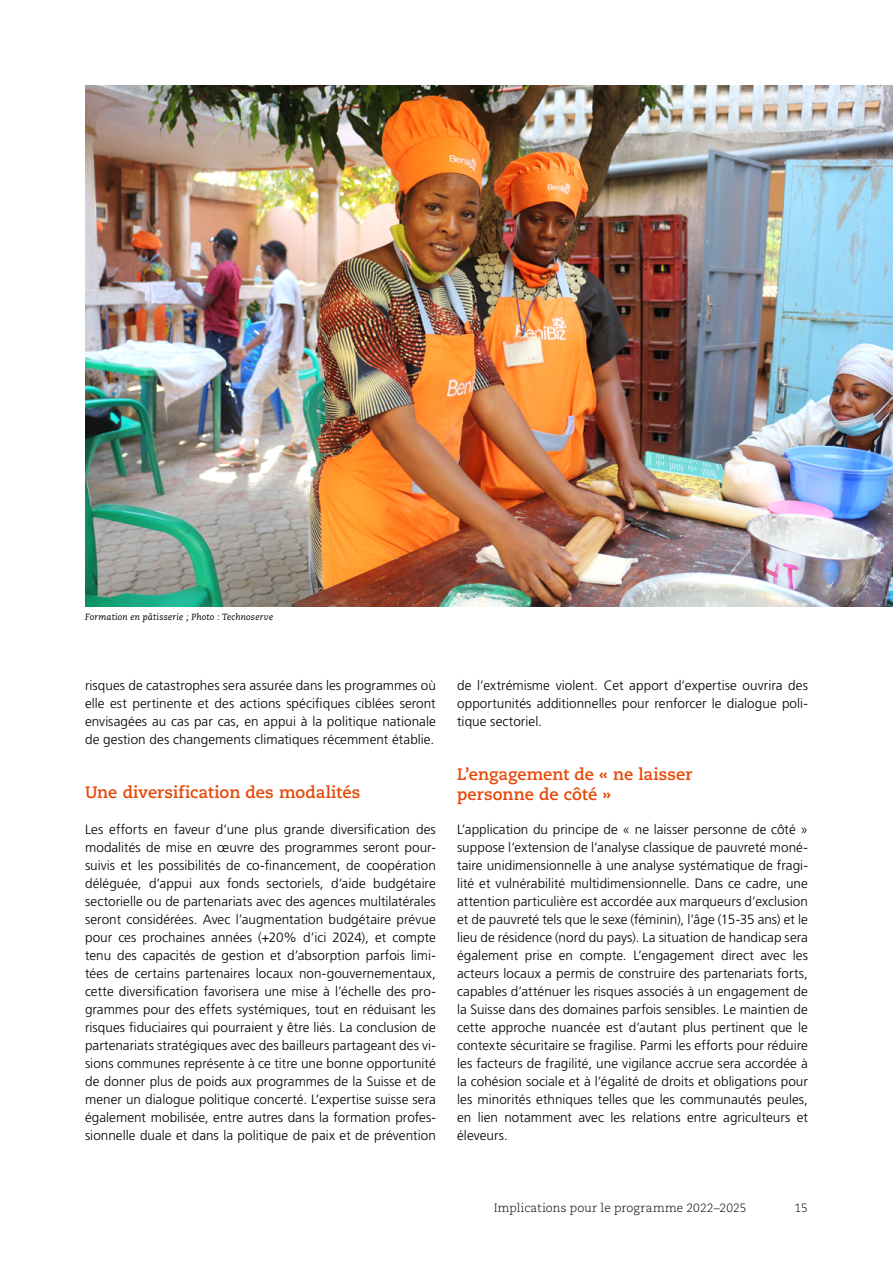
<style>
.page{position:relative;width:893px;height:1263px;background:#fff}
.page>*{position:absolute;margin:0;border:0;box-sizing:border-box;transform-origin:0 0}
.t1{font:700 16.5px/19.8px "Caecilia";color:#e84706}
.t2{font:300 13.5px/18px "Frutiger LT Pro";letter-spacing:.005em;color:#000;text-align:justify}
.t3{font:300 12px "Caecilia";letter-spacing:.005em;color:#000}
.t4{font:italic 9px "Caecilia";letter-spacing:.02em;color:#000}
</style>
<div class="page">
<img style="left:85px;top:85px;width:808px;height:522px">
<p class="t4" style="left:85px;top:612px;width:190px">Formation en pâtisserie ; Photo : Technoserve</p>
<p class="t2" style="left:85px;top:677px;width:352px">risques de catastrophes sera assurée dans les programmes où elle est pertinente et des actions spécifiques ciblées seront envisagées au cas par cas, en appui à la politique nationale de gestion des changements climatiques récemment établie.</p>
<p class="t1" style="left:85px;top:783px;width:277px">Une diversification des modalités</p>
<p class="t2" style="left:85px;top:821px;width:352px">Les efforts en faveur d’une plus grande diversification des modalités de mise en œuvre des programmes seront pour&shy;suivis et les possibilités de co-financement, de coopération déléguée, d’appui aux fonds sectoriels, d’aide budgétaire sectorielle ou de partenariats avec des agences multilatérales seront considérées. Avec l’augmentation budgétaire prévue pour ces prochaines années (+20% d’ici 2024), et compte tenu des capacités de gestion et d’absorption parfois limi&shy;tées de certains partenaires locaux non-gouvernementaux, cette diversification favorisera une mise à l’échelle des pro&shy;grammes pour des effets systémiques, tout en réduisant les risques fiduciaires qui pourraient y être liés. La conclusion de partenariats stratégiques avec des bailleurs partageant des vi&shy;sions communes représente à ce titre une bonne opportunité de donner plus de poids aux programmes de la Suisse et de mener un dialogue politique concerté. L’expertise suisse sera également mobilisée, entre autres dans la formation profes&shy;sionnelle duale et dans la politique de paix et de prévention</p>
<p class="t2" style="left:457px;top:677px;width:352px">de l’extrémisme violent. Cet apport d’expertise ouvrira des opportunités additionnelles pour renforcer le dialogue poli&shy;tique sectoriel.</p>
<p class="t1" style="left:457px;top:765px;width:237px">L’engagement de « ne laisser personne de côté »</p>
<p class="t2" style="left:457px;top:821px;width:352px">L’application du principe de « ne laisser personne de côté » suppose l’extension de l’analyse classique de pauvreté moné&shy;taire unidimensionnelle à une analyse systématique de fragi&shy;lité et vulnérabilité multidimensionnelle. Dans ce cadre, une attention particulière est accordée aux marqueurs d’exclusion et de pauvreté tels que le sexe (féminin), l’âge (15-35 ans) et le lieu de résidence (nord du pays). La situation de handicap sera également prise en compte. L’engagement direct avec les acteurs locaux a permis de construire des partenariats forts, capables d’atténuer les risques associés à un engagement de la Suisse dans des domaines parfois sensibles. Le maintien de cette approche nuancée est d’autant plus pertinent que le contexte sécuritaire se fragilise. Parmi les efforts pour réduire les facteurs de fragilité, une vigilance accrue sera accordée à la cohésion sociale et à l’égalité de droits et obligations pour les minorités ethniques telles que les communautés peules, en lien notamment avec les relations entre agriculteurs et éleveurs.</p>
<p class="t3" style="left:494px;top:1201px;width:254px">Implications pour le programme 2022–2025</p>
<p class="t3" style="left:794px;top:1201px;width:15px">15</p>
</div>
